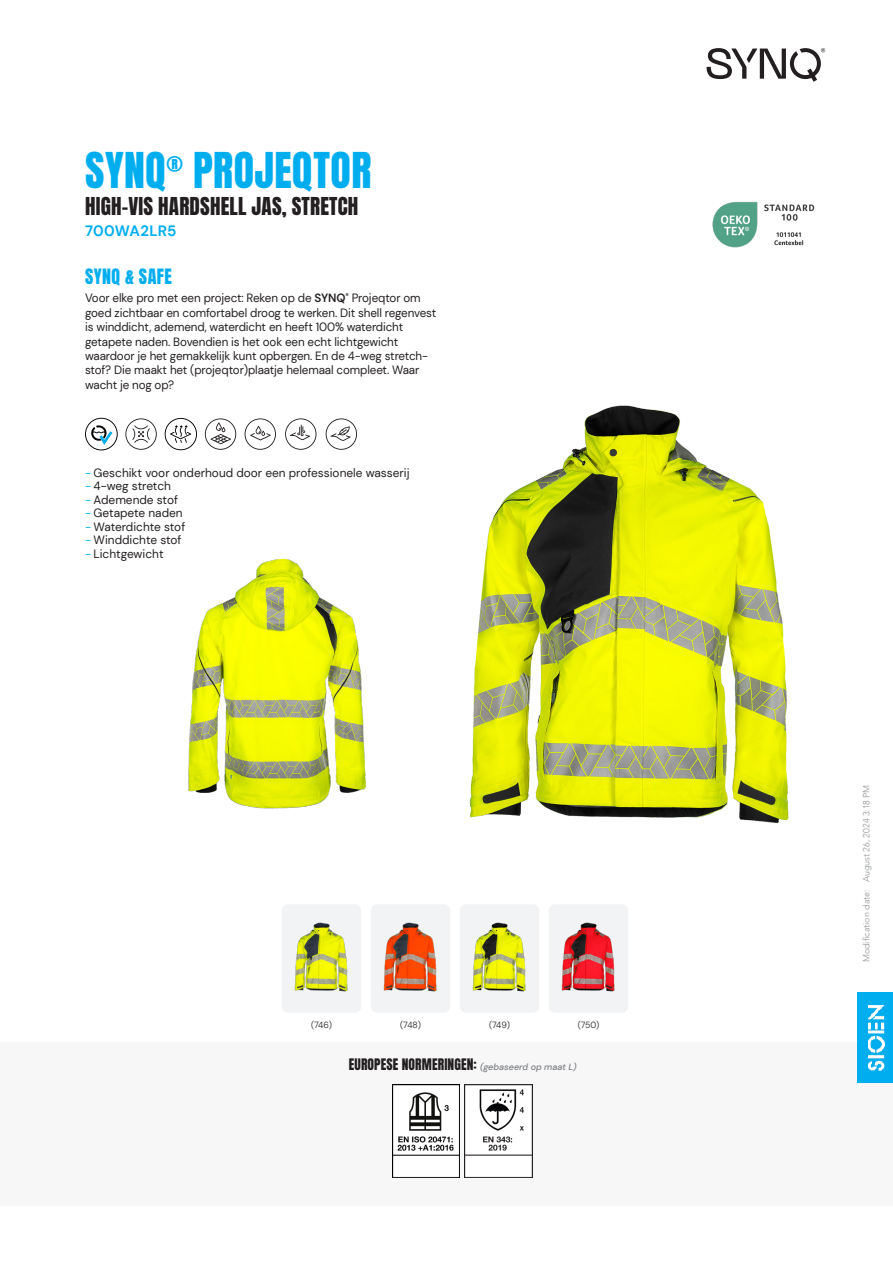
<style>
.page{position:relative;width:893px;height:1263px;background:#fff}
.page>*{position:absolute;margin:0;border:0;box-sizing:border-box;transform-origin:0 0}
.product_name{font:42px "Anton";letter-spacing:.01em;color:#00aeef}
.product_h2{font:21px "Anton";letter-spacing:.01em;color:#231f20}
.product_range{font:18px "Anton";letter-spacing:.025em;color:#00aeef}
.product_model{font:700 15px "DM Sans";letter-spacing:.01em;color:#00aeef}
.product_h3{font:13.5px "Anton";letter-spacing:.01em;color:#231f20}
.product_description{font:12px/14.4px "DM Sans";letter-spacing:-.01em;color:#231f20}
.t1{font:300 9px "Avenir";color:#939598}
.color-code{font:300 9px "DM Sans";letter-spacing:-.025em;color:#231f20}
.s1{font-weight:600}
.s2{color:#00aeef}
.s3{font-family:"DM Sans";font-weight:500;font-style:italic;font-size:9px;color:#808285}
</style>
<div class="page">
<svg style="left:707px;top:48px;width:118px;height:34px"></svg>
<div style="left:0;top:1042px;width:893px;height:163px;background:#f7f7f8"></div>
<img style="left:858px;top:992px;width:35px;height:90px">
<img style="left:188px;top:558px;width:178px;height:251px">
<img style="left:469px;top:405px;width:320px;height:419px">
<svg style="left:85px;top:418px;width:33px;height:32px"></svg>
<svg style="left:125px;top:418px;width:32px;height:32px"></svg>
<svg style="left:165px;top:418px;width:32px;height:32px"></svg>
<svg style="left:205px;top:418px;width:31px;height:32px"></svg>
<svg style="left:245px;top:418px;width:31px;height:32px"></svg>
<svg style="left:285px;top:418px;width:31px;height:32px"></svg>
<svg style="left:326px;top:418px;width:31px;height:32px"></svg>
<div style="left:371px;top:904px;width:79px;height:109px;background:#f2f3f4;border-radius:6px"></div>
<img style="left:383px;top:922px;width:54px;height:70px">
<div style="left:282px;top:904px;width:79px;height:109px;background:#f2f3f4;border-radius:6px"></div>
<img style="left:294px;top:922px;width:54px;height:70px">
<div style="left:460px;top:904px;width:79px;height:109px;background:#f2f3f4;border-radius:6px"></div>
<img style="left:472px;top:922px;width:54px;height:70px">
<div style="left:549px;top:904px;width:79px;height:109px;background:#f2f3f4;border-radius:6px"></div>
<img style="left:561px;top:922px;width:54px;height:70px">
<img style="left:392px;top:1085px;width:68px;height:93px">
<img style="left:465px;top:1085px;width:67px;height:93px">
<img style="left:712px;top:201px;width:103px;height:47px">
<p class="product_name" style="left:85px;top:149px;width:288px">SYNQ<sup>®</sup> PROJEQTOR</p>
<p class="product_h2" style="left:85px;top:196px;width:275px">HIGH-VIS HARDSHELL JAS, STRETCH</p>
<p class="product_model" style="left:85px;top:221px;width:93px">700WA2LR5</p>
<p class="product_range" style="left:85px;top:267px;width:88px">SYNQ &amp; SAFE</p>
<p class="product_description" style="left:85px;top:291px;width:353px">Voor elke pro met een project: Reken op de <span class="s1">SYNQ</span><sup>®</sup> Projeqtor om goed zichtbaar en comfortabel droog te werken. Dit shell regenvest is winddicht, ademend, waterdicht en heeft 100% waterdicht getapete naden. Bovendien is het ook een echt lichtgewicht waardoor je het gemakkelijk kunt opbergen. En de 4-weg stretch&shy;stof? Die maakt het (projeqtor)plaatje helemaal compleet. Waar wacht je nog op?</p>
<p class="product_description" style="left:85px;top:465px;width:326px"><span class="s2">−</span> Geschikt voor onderhoud door een professionele wasserij</p>
<p class="product_description" style="left:85px;top:479px;width:87px"><span class="s2">−</span> 4-weg stretch</p>
<p class="product_description" style="left:85px;top:492px;width:94px"><span class="s2">−</span> Ademende stof</p>
<p class="product_description" style="left:85px;top:506px;width:99px"><span class="s2">−</span> Getapete naden</p>
<p class="product_description" style="left:85px;top:519px;width:102px"><span class="s2">−</span> Waterdichte stof</p>
<p class="product_description" style="left:85px;top:533px;width:98px"><span class="s2">−</span> Winddichte stof</p>
<p class="product_description" style="left:85px;top:546px;width:80px"><span class="s2">−</span> Lichtgewicht</p>
<p class="color-code" style="left:311px;top:1019px;width:22px">(746)</p>
<p class="color-code" style="left:400px;top:1019px;width:22px">(748)</p>
<p class="color-code" style="left:489px;top:1019px;width:22px">(749)</p>
<p class="color-code" style="left:578px;top:1019px;width:23px">(750)</p>
<p class="product_h3" style="left:349px;top:1058px;width:229px">EUROPESE NORMERINGEN: <span class="s3">(gebaseerd op maat L)</span></p>
<p class="t1" style="left:861px;top:962px;width:179px;rotate:-90deg">Modification date: August 26, 2024 3:18 PM</p>
</div>
